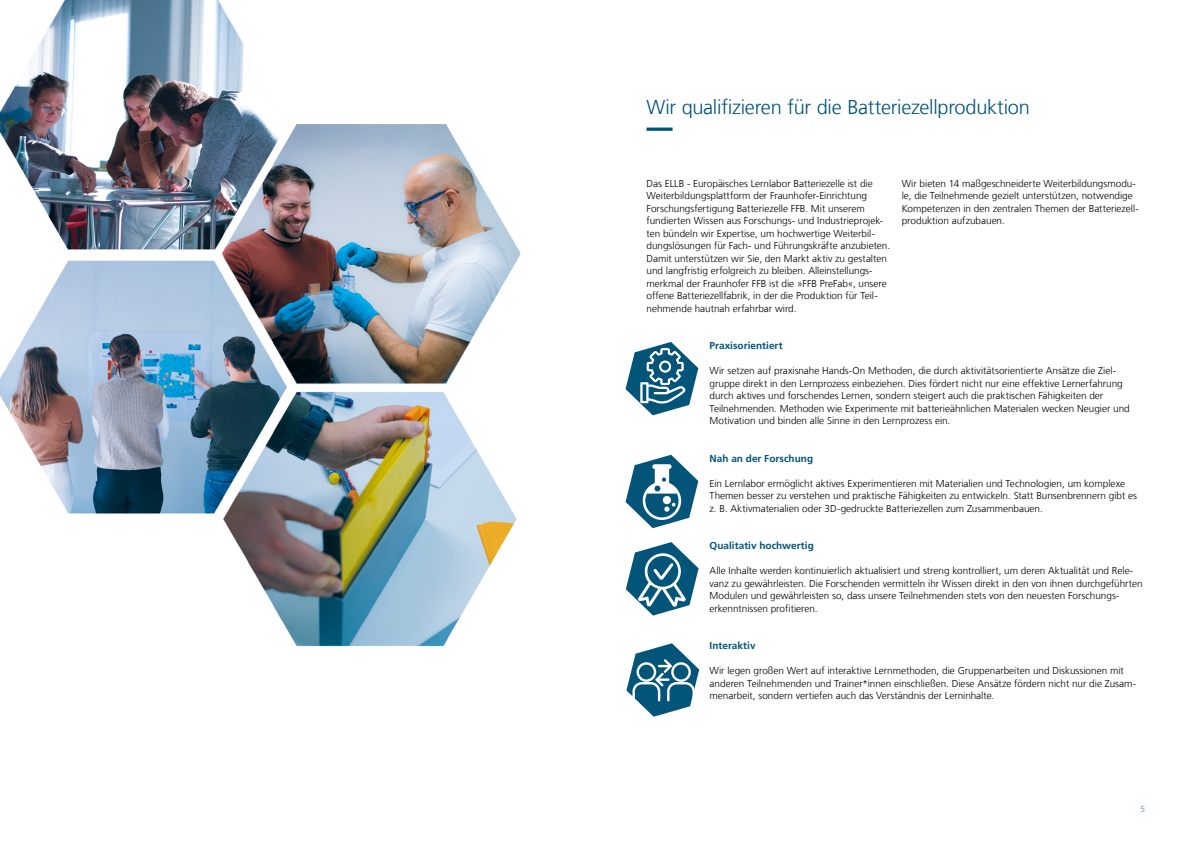
<style>
.page{position:relative;width:1191px;height:842px;background:#fff}
.page>*{position:absolute;margin:0;border:0;box-sizing:border-box;transform-origin:0 0}
.Ueberschrift_20_24_blue_blue_Linie_unten{font:300 20px "Frutiger LT Com";letter-spacing:-.015em;color:#005478}
.Master_Absatzformat{font:300 10px/12.5px "Frutiger LT Com";color:#000}
.Fliesstext_9_12_5_schwarz{font:300 10px/12.5px "Frutiger LT Com";color:#000}
.Fliesstext_9_12_5_schwarz-2{font:700 10px "Frutiger LT Com";letter-spacing:.005em;color:#005478}
.Master_Absatzformat-2{font:700 10px "Frutiger LT Com";letter-spacing:.005em;color:#005478}
.Pagina{font:700 9px "Frutiger LT Com";color:#a5bcca}
</style>
<div class="page">
<img style="left:0;top:0;width:521px;height:647px">
<svg style="left:626px;top:643px;width:74px;height:74px"></svg>
<svg style="left:625px;top:342px;width:74px;height:74px"></svg>
<svg style="left:625px;top:454px;width:74px;height:75px"></svg>
<svg style="left:625px;top:542px;width:74px;height:74px"></svg>
<svg style="left:646px;top:128px;width:27px;height:3px"></svg>
<p class="Ueberschrift_20_24_blue_blue_Linie_unten" style="left:646px;top:96px;width:385px">Wir qualifizieren für die Batteriezellproduktion</p>
<p class="Fliesstext_9_12_5_schwarz" style="left:646px;top:177px;width:245px">Das ELLB - Europäisches Lernlabor Batteriezelle ist die Weiterbildungsplattform der Fraunhofer-Einrichtung Forschungsfertigung Batteriezelle FFB. Mit unserem fundierten Wissen aus Forschungs- und Industrieprojek&shy;ten bündeln wir Expertise, um hochwertige Weiterbil&shy;dungslösungen für Fach- und Führungskräfte anzubieten.<br>Damit unterstützen wir Sie, den Markt aktiv zu gestalten und langfristig erfolgreich zu bleiben. Alleinstellungs&shy;merkmal der Fraunhofer FFB ist die »FFB PreFab«, unsere offene Batteriezellfabrik, in der die Produktion für Teil&shy;nehmende hautnah erfahrbar wird.</p>
<p class="Fliesstext_9_12_5_schwarz" style="left:901px;top:177px;width:238px">Wir bieten 14 maßgeschneiderte Weiterbildungsmodu&shy;le, die Teilnehmende gezielt unterstützen, notwendige Kompetenzen in den zentralen Themen der Batteriezell&shy;produktion aufzubauen.</p>
<p class="Fliesstext_9_12_5_schwarz-2" style="left:709px;top:340px;width:75px">Praxisorientiert</p>
<p class="Master_Absatzformat" style="left:709px;top:365px;width:422px">Wir setzen auf praxisnahe Hands-On Methoden, die durch aktivitätsorientierte Ansätze die Ziel&shy;gruppe direkt in den Lernprozess einbeziehen. Dies fördert nicht nur eine effektive Lernerfahrung durch aktives und forschendes Lernen, sondern steigert auch die praktischen Fähigkeiten der Teilnehmenden. Methoden wie Experimente mit batterieähnlichen Materialen wecken Neugier und Motivation und binden alle Sinne in den Lernprozess ein.</p>
<p class="Fliesstext_9_12_5_schwarz-2" style="left:709px;top:452px;width:105px">Nah an der Forschung</p>
<p class="Master_Absatzformat" style="left:709px;top:477px;width:429px">Ein Lernlabor ermöglicht aktives Experimentieren mit Materialien und Technologien, um komplexe<br>Themen besser zu verstehen und praktische Fähigkeiten zu entwickeln. Statt Bunsenbrennern gibt es z. B. Aktivmaterialien oder 3D-gedruckte Batteriezellen zum Zusammenbauen.</p>
<p class="Master_Absatzformat-2" style="left:709px;top:540px;width:106px">Qualitativ hochwertig</p>
<p class="Master_Absatzformat" style="left:709px;top:565px;width:434px">Alle Inhalte werden kontinuierlich aktualisiert und streng kontrolliert, um deren Aktualität und Rele&shy;vanz zu gewährleisten. Die Forschenden vermitteln ihr Wissen direkt in den von ihnen durchgeführten Modulen und gewährleisten so, dass unsere Teilnehmenden stets von den neuesten Forschungs&shy;erkenntnissen profitieren.</p>
<p class="Master_Absatzformat-2" style="left:709px;top:640px;width:47px">Interaktiv</p>
<p class="Master_Absatzformat" style="left:709px;top:665px;width:428px">Wir legen großen Wert auf interaktive Lernmethoden, die Gruppenarbeiten und Diskussionen mit anderen Teilnehmenden und Trainer*innen einschließen. Diese Ansätze fördern nicht nur die Zusam&shy;menarbeit, sondern vertiefen auch das Verständnis der Lerninhalte.</p>
<p class="Pagina" style="left:1140px;top:803px;width:7px">5</p>
</div>
